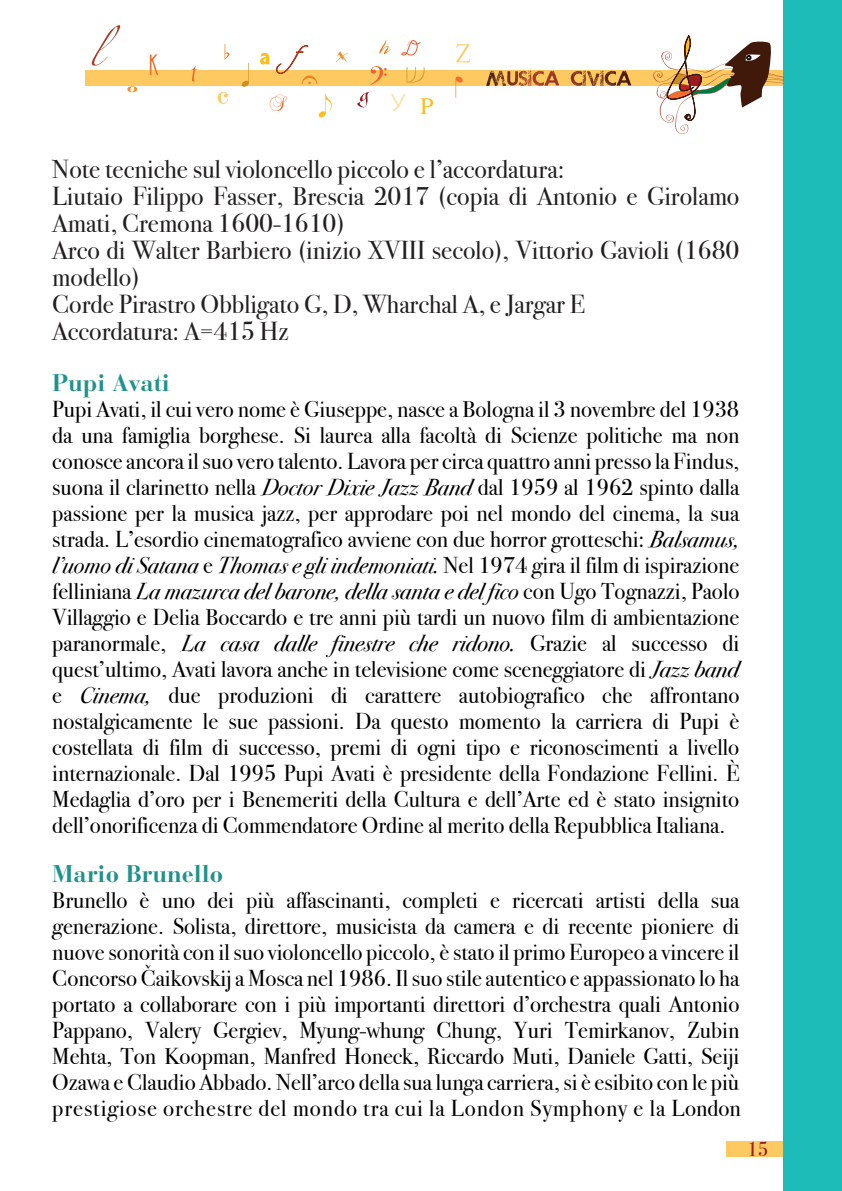
<style>
.page{position:relative;width:842px;height:1191px;background:#fff}
.page>*{position:absolute;margin:0;border:0;box-sizing:border-box;transform-origin:0 0}
.t1{font:26px/27px "Bodoni Svty Two ITCTT";color:#231f20}
.t2{font:700 24px "Bauer Bodoni Std";color:#20928c}
.t3{font:23px/26px "Bodoni Svty Two ITCTT";color:#000001;text-align:justify}
.t4{font:20px "Bodoni Svty Two ITCTT";color:#991b20}
.s1{font-style:italic}
</style>
<div class="page">
<div style="left:726px;top:1141px;width:116px;height:15px;background:#fec961"></div>
<svg style="left:85px;top:71px;width:567px;height:15px;fill:#fec961"></svg>
<svg style="left:420px;top:98px;width:13px;height:16px"></svg>
<svg style="left:218px;top:92px;width:10px;height:12px"></svg>
<svg style="left:319px;top:93px;width:13px;height:24px"></svg>
<svg style="left:225px;top:44px;width:4px;height:16px"></svg>
<svg style="left:127px;top:86px;width:10px;height:6px"></svg>
<svg style="left:242px;top:63px;width:7px;height:24px"></svg>
<svg style="left:456px;top:76px;width:7px;height:22px"></svg>
<svg style="left:370px;top:66px;width:17px;height:19px"></svg>
<svg style="left:276px;top:45px;width:41px;height:39px"></svg>
<svg style="left:401px;top:40px;width:20px;height:16px"></svg>
<svg style="left:357px;top:92px;width:12px;height:15px"></svg>
<svg style="left:260px;top:53px;width:10px;height:12px"></svg>
<svg style="left:150px;top:54px;width:8px;height:21px"></svg>
<svg style="left:391px;top:94px;width:15px;height:17px"></svg>
<svg style="left:270px;top:94px;width:17px;height:17px"></svg>
<svg style="left:191px;top:66px;width:6px;height:15px"></svg>
<svg style="left:336px;top:51px;width:12px;height:12px"></svg>
<svg style="left:456px;top:44px;width:14px;height:18px"></svg>
<svg style="left:406px;top:67px;width:18px;height:17px"></svg>
<svg style="left:92px;top:25px;width:28px;height:41px"></svg>
<svg style="left:379px;top:40px;width:12px;height:14px"></svg>
<svg style="left:530px;top:71px;width:73px;height:2px"></svg>
<div style="left:783px;top:0;width:59px;height:1191px;background:#1dbcb8"></div>
<svg style="left:652px;top:36px;width:131px;height:98px"></svg>
<p class="t1" style="left:52px;top:153px;width:689px">Note tecniche sul violoncello piccolo e l’accordatura:<br>Liutaio Filippo Fasser, Brescia 2017 (copia di Antonio e Girolamo Amati, Cremona 1600-1610)<br>Arco di Walter Barbiero (inizio XVIII secolo), Vittorio Gavioli (1680 modello)<br>Corde Pirastro Obbligato G, D, Wharchal A, e Jargar E<br>Accordatura: A=415 Hz</p>
<p class="t2" style="left:52px;top:368px;width:119px">Pupi Avati</p>
<p class="t3" style="left:52px;top:394px;width:689px">Pupi Avati, il cui vero nome è Giuseppe, nasce a Bologna il 3 novembre del 1938 da una famiglia borghese. Si laurea alla facoltà di Scienze politiche ma non conosce ancora il suo vero talento. Lavora per circa quattro anni presso la Findus, suona il clarinetto nella <span class="s1">Doctor Dixie Jazz Band</span> dal 1959 al 1962 spinto dalla passione per la musica jazz, per approdare poi nel mondo del cinema, la sua strada. L’esordio cinematografico avviene con due horror grotteschi: <span class="s1">Balsamus, l’uomo di Satana</span> e <span class="s1">Thomas e gli indemoniati.</span> Nel 1974 gira il film di ispirazione felliniana <span class="s1">La mazurca del barone, della santa e del fico</span> con Ugo Tognazzi, Paolo Villaggio e Delia Boccardo e tre anni più tardi un nuovo film di ambientazione paranormale, <span class="s1">La casa dalle finestre che ridono.</span> Grazie al successo di quest’ultimo, Avati lavora anche in televisione come sceneggiatore di <span class="s1">Jazz band </span>e <span class="s1">Cinema,</span> due produzioni di carattere autobiografico che affrontano nostalgicamente le sue passioni. Da questo momento la carriera di Pupi è costellata di film di successo, premi di ogni tipo e riconoscimenti a livello internazionale. Dal 1995 Pupi Avati è presidente della Fondazione Fellini. È Medaglia d’oro per i Benemeriti della Cultura e dell’Arte ed è stato insignito dell’onorificenza di Commendatore Ordine al merito della Repubblica Italiana.</p>
<p class="t2" style="left:52px;top:859px;width:172px">Mario Brunello</p>
<p class="t3" style="left:52px;top:885px;width:690px">Brunello è uno dei più affascinanti, completi e ricercati artisti della sua generazione. Solista, direttore, musicista da camera e di recente pioniere di nuove sonorità con il suo violoncello piccolo, è stato il primo Europeo a vincere il Concorso Čaikovskij a Mosca nel 1986. Il suo stile autentico e appassionato lo ha portato a collaborare con i più importanti direttori d’orchestra quali Antonio Pappano, Valery Gergiev, Myung-whung Chung, Yuri Temirkanov, Zubin Mehta, Ton Koopman, Manfred Honeck, Riccardo Muti, Daniele Gatti, Seiji Ozawa e Claudio Abbado. Nell’arco della sua lunga carriera, si è esibito con le più prestigiose orchestre del mondo tra cui la London Symphony e la London</p>
<p class="t4" style="left:747px;top:1133px;width:23px">15</p>
</div>
